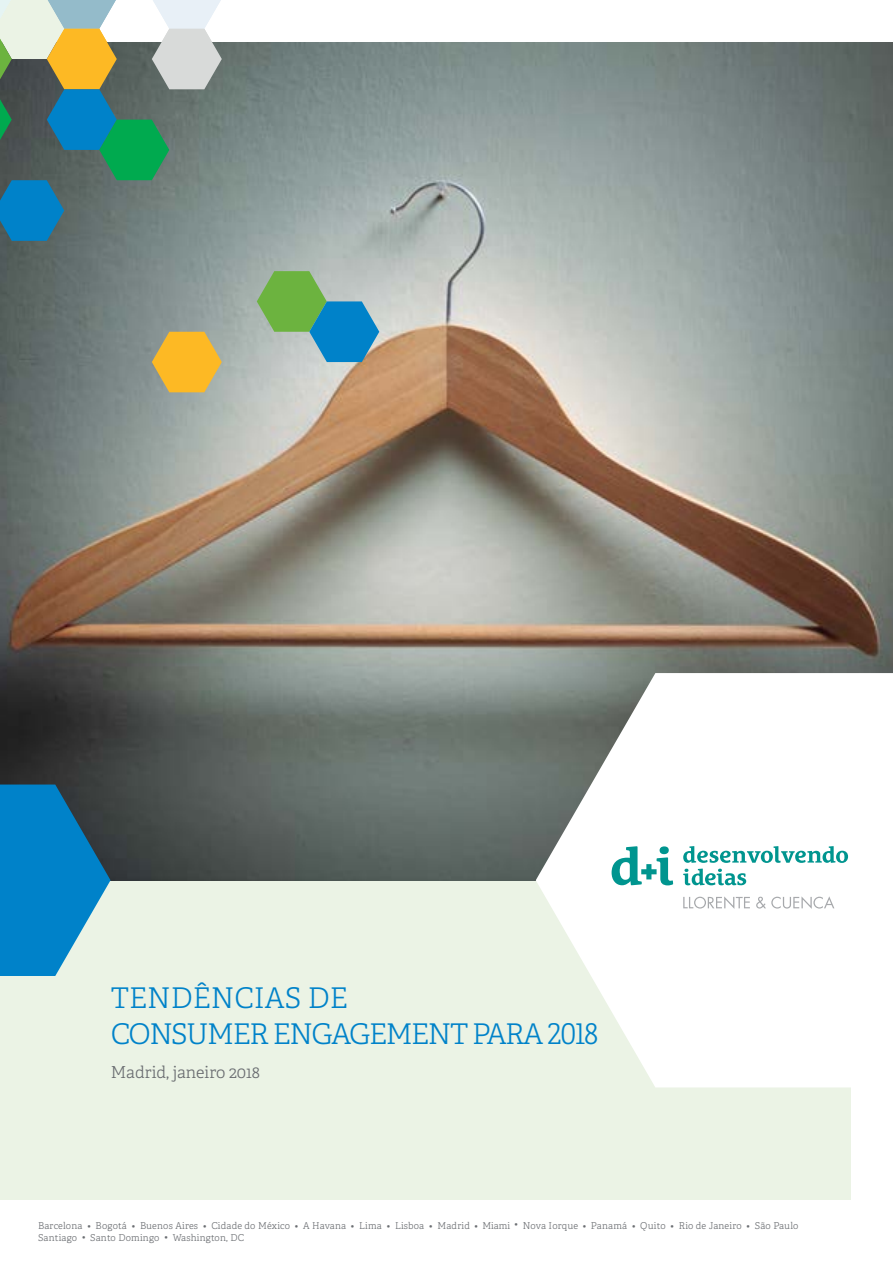
<style>
.page{position:relative;width:893px;height:1263px;background:#fff}
.page>*{position:absolute;margin:0;border:0;box-sizing:border-box;transform-origin:0 0}
.t1{font:300 28.5px/36px "Adelle";letter-spacing:-.05em;color:#0082c9}
.t2{font:300 28.5px "Adelle";letter-spacing:-.03em;color:#0082c9}
.t3{font:300 16.5px "Adelle";color:#6a6d71}
.t4{font:300 9.45px/11.4px "Adelle";letter-spacing:.02em;color:#6a6d71}
</style>
<div class="page">
<div style="left:0;top:45px;width:850px;height:1154px;background:#ebf3e5"></div>
<img style="left:0;top:43px;width:893px;height:837px">
<svg style="left:536px;top:673px;width:357px;height:414px;fill:#fff"></svg>
<svg style="left:0;top:784px;width:111px;height:192px;background:#2487ba"></svg>
<svg style="left:0;top:0;width:222px;height:271px;background:#749189"></svg>
<svg style="left:257px;top:271px;width:122px;height:91px;background:#6fab9c"></svg>
<svg style="left:152px;top:332px;width:70px;height:60px;background:#e3b342"></svg>
<svg style="left:612px;top:846px;width:61px;height:41px;background:#96d3d1"></svg>
<svg style="left:683px;top:896px;width:151px;height:14px;background:#eaebeb"></svg>
<svg style="left:683px;top:846px;width:165px;height:40px;background:#c4e6e5"></svg>
<h1 class="t1" style="left:111px;top:979px;width:489px">TENDÊNCIAS DE<br>CONSUMER ENGAGEMENT PARA 2018</h1>
<h2 class="t3" style="left:111px;top:1061px;width:151px">Madrid, janeiro 2018</h2>
<h1 class="t2" style="left:111px;top:996px;width:110px">Título</h1>
<p class="t4" style="left:38px;top:1220px;width:762px">Barcelona • Bogotá • Buenos Aires • Cidade do México • A Havana • Lima • Lisboa • Madrid • Miami • Nova Iorque • Panamá • Quito • Rio de Janeiro • São Paulo<br>Santiago • Santo Domingo • Washington, DC</p>
</div>
